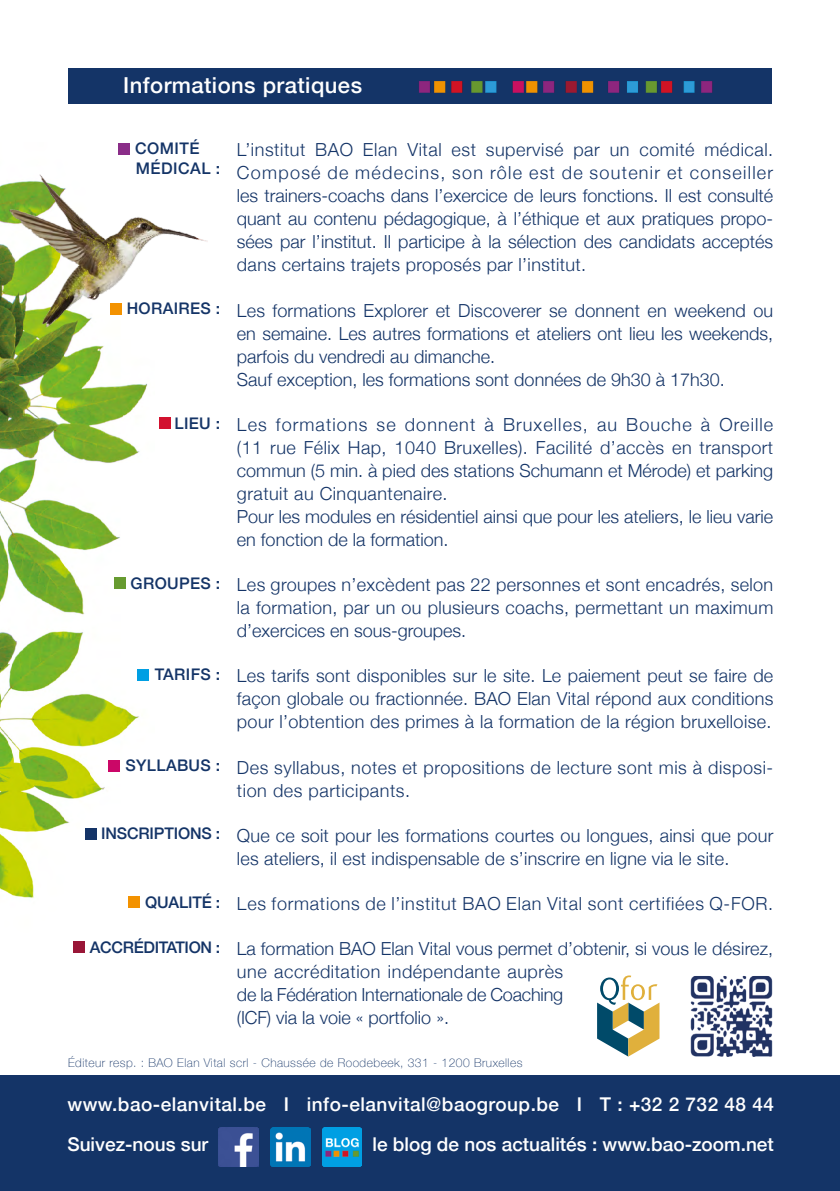
<style>
.page{position:relative;width:840px;height:1191px;background:#fff}
.page>*{position:absolute;margin:0;border:0;box-sizing:border-box;transform-origin:0 0}
.t1{font:500 22px "Helvetica Neue";letter-spacing:.02em;color:#fff}
.t2{font:500 19px/40px "Helvetica Neue";letter-spacing:.015em;color:#fff}
.t3{font:300 18px/23px "Helvetica Neue";letter-spacing:.01em;color:#143467}
.t4{font:300 18px/23px "Helvetica Neue";letter-spacing:.03em;color:#143467}
.t5{font:300 18px "Helvetica Neue";letter-spacing:.04em;color:#143467}
.t6{font:500 16px/20px "Helvetica Neue";letter-spacing:.03em;color:#143467}
.t7{font:100 12px "Helvetica Neue";letter-spacing:.04em;color:#143467}
.s1{color:#fff}
.s2{font-weight:500;font-size:16px}
</style>
<div class="page">
<img style="left:0;top:154px;width:149px;height:799px">
<div style="left:68px;top:68px;width:703px;height:35px;background:#143467"></div>
<img style="left:418px;top:81px;width:295px;height:12px">
<svg style="left:597px;top:975px;width:62px;height:81px"></svg>
<div style="left:0;top:1075px;width:839px;height:116px;background:#143467"></div>
<div style="left:118px;top:143px;width:12px;height:11px;background:#8a2d88"></div>
<div style="left:159px;top:417px;width:11px;height:12px;background:#d2112f"></div>
<div style="left:114px;top:577px;width:11px;height:11px;background:#679b30"></div>
<div style="left:137px;top:669px;width:12px;height:11px;background:#009fe3"></div>
<div style="left:108px;top:760px;width:12px;height:11px;background:#cb0767"></div>
<div style="left:85px;top:828px;width:11px;height:11px;background:#143467"></div>
<img style="left:690px;top:976px;width:83px;height:81px">
<div style="left:128px;top:896px;width:12px;height:11px;background:#f39200"></div>
<div style="left:74px;top:941px;width:11px;height:11px;background:#991637"></div>
<img style="left:10px;top:174px;width:197px;height:154px">
<img style="left:218px;top:1127px;width:40px;height:39px">
<img style="left:270px;top:1127px;width:40px;height:39px">
<img style="left:322px;top:1127px;width:39px;height:39px">
<p class="t1" style="left:123px;top:68px;width:240px">Informations pratiques</p>
<p class="t6" style="left:135px;top:137px;width:87px">COMITÉ <span class="s1">/<br></span>MÉDICAL :</p>
<p class="t3" style="left:237px;top:137px;width:537px;text-align:justify">L’institut BAO Elan Vital est supervisé par un comité médical.<br>Composé de médecins, son rôle est de soutenir et conseiller les trainers-coachs dans l’exercice de leurs fonctions. Il est consulté quant au contenu pédagogique, à l’éthique et aux pratiques propo&shy;sées par l’institut. Il participe à la sélection des candidats acceptés dans certains trajets proposés par l’institut.</p>
<p class="t3" style="left:237px;top:297px;width:537px;text-indent:-110px"><span class="s2">HORAIRES :</span> Les formations Explorer et Discoverer se donnent en weekend ou en semaine. Les autres formations et ateliers ont lieu les weekends, parfois du vendredi au dimanche.<br>Sauf exception, les formations sont données de 9h30 à 17h30.</p>
<p class="t3" style="left:237px;top:411px;width:537px;text-indent:-62px"><span class="s2">LIEU :</span> Les formations se donnent à Bruxelles, au Bouche à Oreille (11 rue Félix Hap, 1040 Bruxelles). Facilité d’accès en transport commun (5 min. à pied des stations Schumann et Mérode) et parking gratuit au Cinquantenaire.<br>Pour les modules en résidentiel ainsi que pour les ateliers, le lieu varie en fonction de la formation.</p>
<p class="t3" style="left:237px;top:572px;width:537px;text-align:justify;text-indent:-106px"><span class="s2">GROUPES :</span> Les groupes n’excèdent pas 22 personnes et sont encadrés, selon la formation, par un ou plusieurs coachs, permettant un maximum d’exercices en sous-groupes.</p>
<p class="t3" style="left:237px;top:663px;width:537px;text-align:justify;text-indent:-82px"><span class="s2">TARIFS :</span> Les tarifs sont disponibles sur le site. Le paiement peut se faire de façon globale ou fractionnée. BAO Elan Vital répond aux conditions pour l’obtention des primes à la formation de la région bruxelloise.</p>
<p class="t4" style="left:237px;top:754px;width:537px;text-indent:-111px"><span class="s2">SYLLABUS :</span> Des syllabus, notes et propositions de lecture sont mis à disposi&shy;tion des participants.</p>
<p class="t3" style="left:237px;top:822px;width:537px;text-indent:-136px"><span class="s2">INSCRIPTIONS :</span> Que ce soit pour les formations courtes ou longues, ainsi que pour les ateliers, il est indispensable de s’inscrire en ligne via le site.</p>
<p class="t5" style="left:145px;top:889px;width:629px"><span class="s2">QUALITÉ :</span> Les formations de l’institut BAO Elan Vital sont certifiées Q-FOR.</p>
<p class="t3" style="left:237px;top:936px;width:537px;text-indent:-147px"><span class="s2">ACCRÉDITATION :</span> La formation BAO Elan Vital vous permet d’obtenir, si vous le désirez, une accréditation indépendante auprès<br>de la Fédération Internationale de Coaching<br>(ICF) via la voie « portfolio ».</p>
<p class="t7" style="left:68px;top:1054px;width:455px">Éditeur resp. : BAO Elan Vital scrl - Chaussée de Roodebeek, 331 - 1200 Bruxelles</p>
<p class="t2" style="left:67px;top:1082px;width:707px">www.bao-elanvital.be I info-elanvital@baogroup.be I T : +32 2 732 48 44<br>Suivez-nous sur</p>
<p class="t2" style="left:372px;top:1123px;width:402px">le blog de nos actualités : www.bao-zoom.net</p>
</div>
